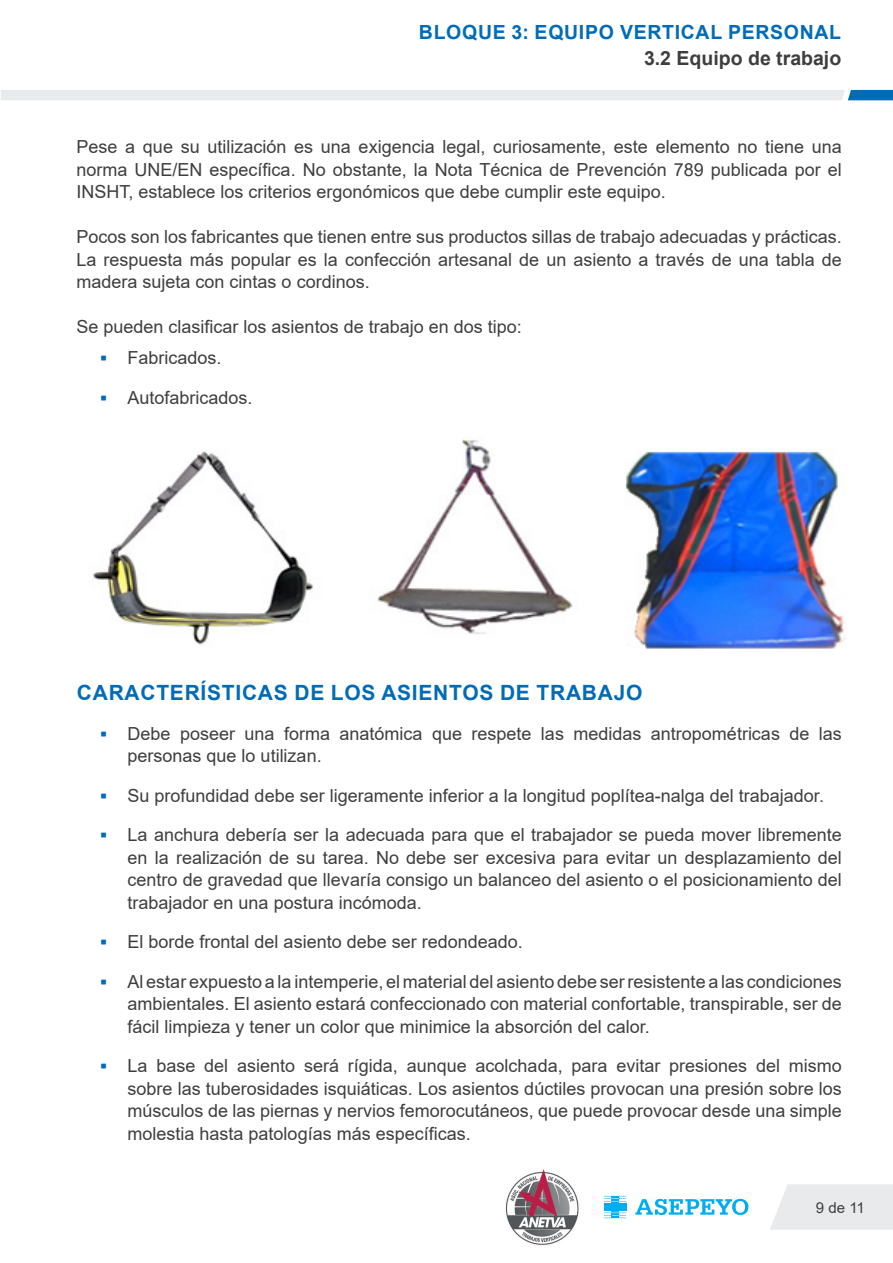
<style>
.page{position:relative;width:893px;height:1263px;background:#fff}
.page>*{position:absolute;margin:0;border:0;box-sizing:border-box;transform-origin:0 0}
.Subtitulo{font:700 21px "Arial";letter-spacing:.035em;color:#006bb6}
.t1{font:700 19.5px "Arial";letter-spacing:.035em;color:#006bb6}
.t2{font:700 19.5px "Arial";color:#3e3e3f}
.listado{font:18px/22.5px "Arial";color:#3e3e3f;text-align:justify}
.t3{font:15px "Arial";color:#3e3e3f}
.s1{font-weight:700;color:#006bb6}
</style>
<div class="page">
<svg style="left:770px;top:1184px;width:123px;height:46px;background:#eaebec"></svg>
<div style="left:1px;top:90px;width:892px;height:10px;background:#e9eaeb"></div>
<hr style="left:604px;top:1206px;width:22px;height:2px;background:#00aeef">
<svg style="left:604px;top:1211px;width:22px;height:7px"></svg>
<svg style="left:604px;top:1196px;width:22px;height:7px"></svg>
<hr style="left:604px;top:1208px;width:22px;height:2px;background:#00aeef">
<hr style="left:604px;top:1203px;width:22px;height:2px;background:#00aeef">
<svg style="left:635px;top:1199px;width:113px;height:16px"></svg>
<img style="left:505px;top:1169px;width:74px;height:76px">
<img style="left:93px;top:439px;width:753px;height:210px">
<p class="t1" style="left:419px;top:18px;width:424px">BLOQUE 3: EQUIPO VERTICAL PERSONAL</p>
<p class="t2" style="left:644px;top:45px;width:199px">3.2 Equipo de trabajo</p>
<p class="listado" style="left:77px;top:136px;width:767px">Pese a que su utilización es una exigencia legal, curiosamente, este elemento no tiene una norma UNE/EN específica. No obstante, la Nota Técnica de Prevención 789 publicada por el INSHT, establece los criterios ergonómicos que debe cumplir este equipo.</p>
<p class="listado" style="left:77px;top:226px;width:767px">Pocos son los fabricantes que tienen entre sus productos sillas de trabajo adecuadas y prácticas.<br>La respuesta más popular es la confección artesanal de un asiento a través de una tabla de madera sujeta con cintas o cordinos.</p>
<p class="listado" style="left:77px;top:316px;width:447px">Se pueden clasificar los asientos de trabajo en dos tipo:</p>
<p class="listado" style="left:101px;top:347px;width:123px"><span class="s1">▪</span> Fabricados.</p>
<p class="listado" style="left:101px;top:386px;width:154px"><span class="s1">▪</span> Autofabricados.</p>
<p class="Subtitulo" style="left:77px;top:678px;width:567px">CARACTERÍSTICAS DE LOS ASIENTOS DE TRABAJO</p>
<p class="listado" style="left:128px;top:722px;width:716px;text-indent:-27px"><span class="s1">▪</span> Debe poseer una forma anatómica que respete las medidas antropométricas de las personas que lo utilizan.</p>
<p class="listado" style="left:101px;top:784px;width:725px"><span class="s1">▪</span> Su profundidad debe ser ligeramente inferior a la longitud poplítea-nalga del trabajador.</p>
<p class="listado" style="left:128px;top:823px;width:716px;text-indent:-27px"><span class="s1">▪</span> La anchura debería ser la adecuada para que el trabajador se pueda mover libremente en la realización de su tarea. No debe ser excesiva para evitar un desplazamiento del centro de gravedad que llevaría consigo un balanceo del asiento o el posicionamiento del trabajador en una postura incómoda.</p>
<p class="listado" style="left:101px;top:930px;width:424px"><span class="s1">▪</span> El borde frontal del asiento debe ser redondeado.</p>
<p class="listado" style="left:128px;top:970px;width:716px;text-indent:-27px"><span class="s1">▪</span> Al estar expuesto a la intemperie, el material del asiento debe ser resistente a las condiciones ambientales. El asiento estará confeccionado con material confortable, transpirable, ser de fácil limpieza y tener un color que minimice la absorción del calor.</p>
<p class="listado" style="left:128px;top:1054px;width:716px;text-indent:-27px"><span class="s1">▪</span> La base del asiento será rígida, aunque acolchada, para evitar presiones del mismo sobre las tuberosidades isquiáticas. Los asientos dúctiles provocan una presión sobre los músculos de las piernas y nervios femorocutáneos, que puede provocar desde una simple molestia hasta patologías más específicas.</p>
<p class="t3" style="left:816px;top:1197px;width:50px">9 de 11</p>
</div>
